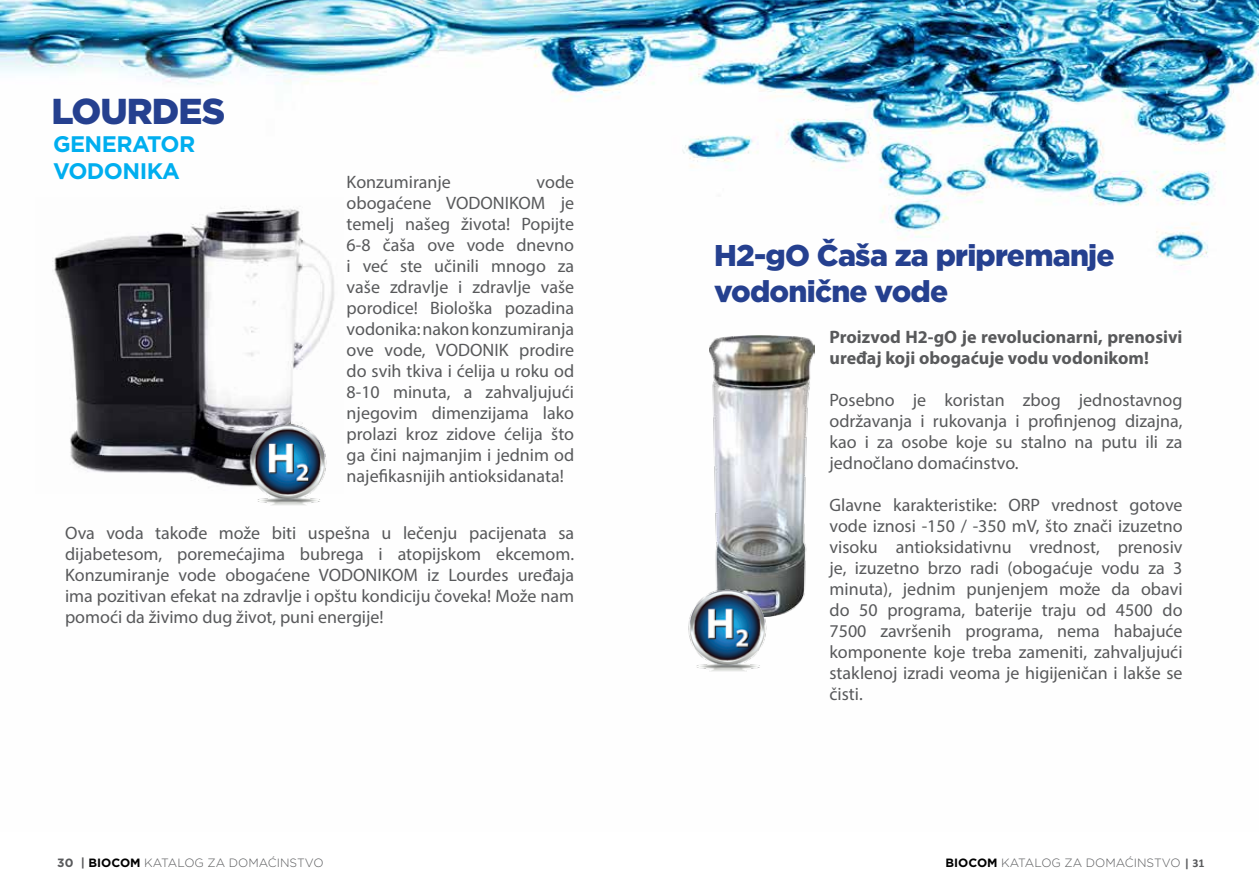
<style>
.page{position:relative;width:1259px;height:893px;background:#fff}
.page>*{position:absolute;margin:0;border:0;box-sizing:border-box;transform-origin:0 0}
.t1{font:900 36px "Gotham";letter-spacing:-.025em;color:#25408f}
.t2{font:900 30px/36px "Gotham";letter-spacing:-.025em;color:#25408f}
.t3{font:700 22.5px/27px "Gotham";letter-spacing:-.025em;color:#00aeef}
.t4{font:18px/21px "Myriad Pro";color:#58595b;text-align:justify}
.t5{font:700 18px/21px "Myriad Pro";color:#58595b}
.t6{font:300 12px "Gotham";color:#58595b}
.s1{font-weight:700}
.s2{font-weight:700;color:#000}
.s3{font-family:"Calibri";font-weight:700}
</style>
<div class="page">
<img style="left:0;top:0;width:1259px;height:617px">
<img style="left:36px;top:198px;width:307px;height:295px">
<img style="left:244px;top:419px;width:88px;height:88px">
<img style="left:709px;top:336px;width:105px;height:280px">
<img style="left:684px;top:584px;width:87px;height:88px">
<h1 class="t1" style="left:52px;top:86px;width:175px">LOURDES</h1>
<p class="t3" style="left:53px;top:131px;width:144px">GENERATOR<br>VODONIKA</p>
<p class="t4" style="left:347px;top:171px;width:229px;text-indent:190px">vode obogaćene VODONIKOM je temelj našeg života! Popijte 6-8 čaša ove vode dnevno i već ste učinili mnogo za vaše zdravlje i zdravlje vaše porodice! Biološka pozadina vodonika: nakon konzumiranja ove vode, VODONIK prodire do svih tkiva i ćelija u roku od 8-10 minuta, a zahvaljujući njegovim dimenzijama lako prolazi kroz zidove ćelija što ga čini najmanjim i jednim od najefikasnijih antioksidanata!</p>
<p class="t4" style="left:347px;top:171px;width:106px">Konzumiranje</p>
<p class="t4" style="left:65px;top:522px;width:511px">Ova voda takođe može biti uspešna u lečenju pacijenata sa dijabetesom, poremećajima bubrega i atopijskom ekcemom.<br>Konzumiranje vode obogaćene VODONIKOM iz Lourdes uređaja ima pozitivan efekat na zdravlje i opštu kondiciju čoveka! Može nam pomoći da živimo dug život, puni energije!</p>
<h2 class="t2" style="left:714px;top:237px;width:402px">H2-gO Čaša za pripremanje vodonične vode</h2>
<p class="t5" style="left:829px;top:326px;width:354px">Proizvod H2-gO je revolucionarni, prenosivi uređaj koji obogaćuje vodu vodonikom!</p>
<p class="t4" style="left:829px;top:389px;width:354px">Posebno je koristan zbog jednostavnog održavanja i rukovanja i profinjenog dizajna, kao i za osobe koje su stalno na putu ili za jednočlano domaćinstvo.</p>
<p class="t4" style="left:829px;top:494px;width:354px">Glavne karakteristike: ORP vrednost gotove vode iznosi -150 / -350 mV, što znači izuzetno visoku antioksidativnu vrednost, prenosiv je, izuzetno brzo radi (obogaćuje vodu za 3 minuta), jednim punjenjem može da obavi do 50 programa, baterije traju od 4500 do 7500 završenih programa, nema habajuće komponente koje treba zameniti, zahvaljujući staklenoj izradi veoma je higijeničan i lakše se čisti.</p>
<p class="t6" style="left:57px;top:855px;width:268px"><span class="s1">30 |</span> <span class="s2">BIOCOM</span> KATALOG ZA DOMAĆINSTVO</p>
<p class="t6" style="left:945px;top:855px;width:261px"><span class="s2">BIOCOM</span> KATALOG ZA DOMAĆINSTVO <span class="s3">| 31</span></p>
</div>
